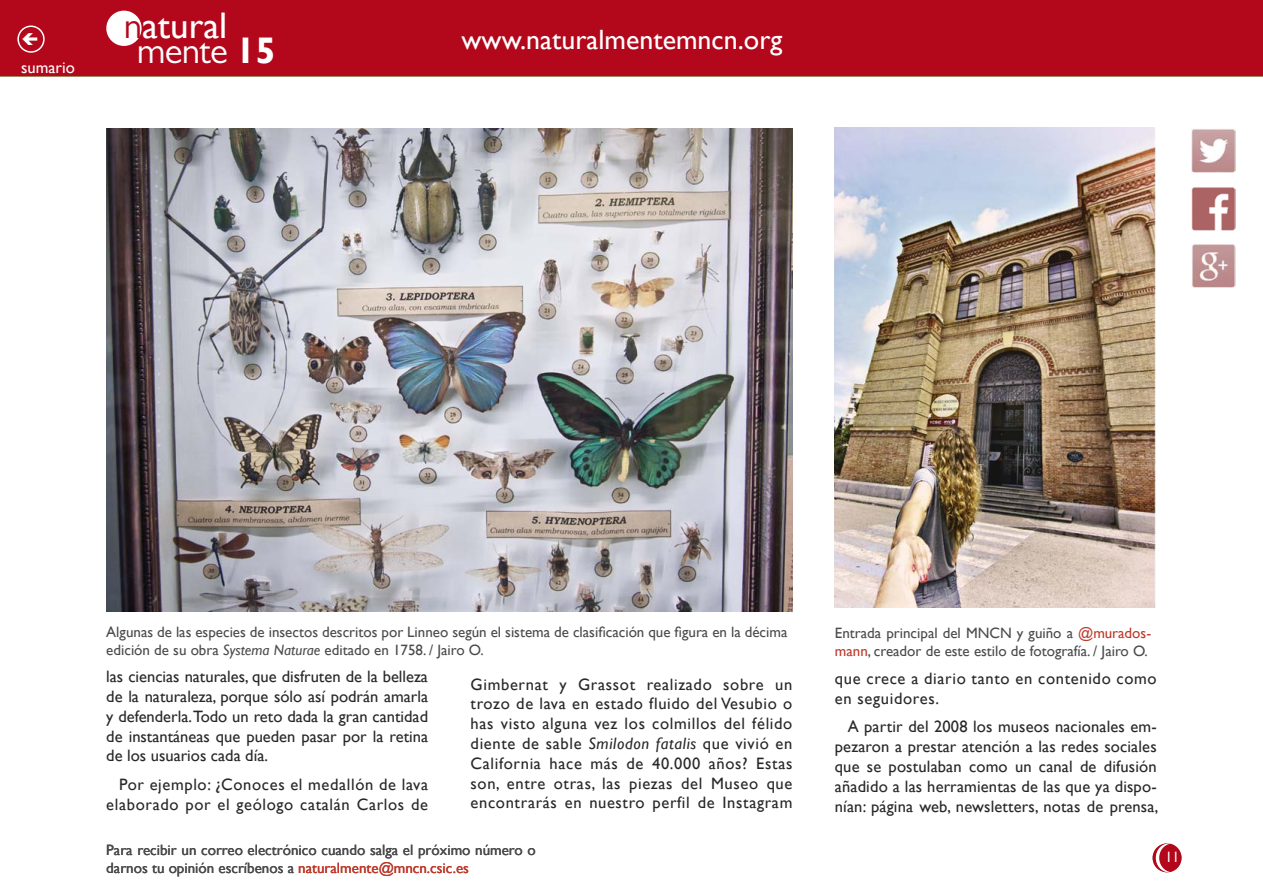
<style>
.page{position:relative;width:1263px;height:893px;background:#fff}
.page>*{position:absolute;margin:0;border:0;box-sizing:border-box;transform-origin:0 0}
.t1{font:37.05px "Gill Sans";color:#fff}
.t2{font:37.05px "Gill Sans MT Pro";letter-spacing:-.02em;color:#fff}
.t3{font:27.9px "Gill Sans";color:#fff}
.t4{font:16.5px/19.8px "Gill Sans";letter-spacing:.04em;color:#282829;text-align:justify}
.t5{font:16.5px "Gill Sans";color:#fff}
.t6{font:15px/18px "Gill Sans";color:#4b4b4d}
.t7{font:15px "Gill Sans";color:#fff;scale:.9 1}
.s1{font-family:"Gill Sans MT Pro";color:#b3071b}
.s2{font-family:"Gill Sans";font-weight:700}
.s3{font-style:italic}
.s4{color:#bd392b}
</style>
<div class="page">
<img style="left:1191px;top:187px;width:44px;height:43px">
<img style="left:1191px;top:129px;width:44px;height:44px">
<img style="left:1191px;top:244px;width:44px;height:44px">
<div style="left:1153px;top:844px;width:28px;height:28px;background:#b3071b;border-radius:50%"></div>
<div style="left:1152px;top:843px;width:29px;height:29px;border:2px solid #b3071b;border-radius:50%"></div>
<div style="left:0;top:0;width:1263px;height:76px;background:#b3071b"></div>
<div style="left:107px;top:11px;width:34px;height:34px;background:#fff;border-radius:50%"></div>
<div style="left:106px;top:11px;width:36px;height:35px;border:2px solid #fff;border-radius:50%"></div>
<svg style="left:1155px;top:843px;width:16px;height:29px"></svg>
<div style="left:17px;top:26px;width:28px;height:27px;border:2px solid #fff;border-radius:50%"></div>
<img style="left:106px;top:129px;width:686px;height:483px">
<img style="left:834px;top:128px;width:321px;height:480px">
<p class="t5" style="left:21px;top:58px;width:55px">sumario</p>
<h1 class="t1" style="left:124px;top:4px;width:105px"><span class="s1">n</span>atural</h1>
<h1 class="t2" style="left:137px;top:29px;width:140px">mente <span class="s2">15</span></h1>
<h2 class="t3" style="left:461px;top:23px;width:322px">www.naturalmentemncn.org</h2>
<p class="t6" style="left:106px;top:623px;width:683px">Algunas de las especies de insectos descritos por Linneo según el sistema de clasificación que figura en la décima edición de su obra <span class="s3">Systema Naturae</span> editado en 1758. / Jairo O.</p>
<p class="t6" style="left:835px;top:624px;width:318px">Entrada principal del MNCN y guiño a <span class="s4">@murados&shy;mann</span>, creador de este estilo de fotografía. / Jairo O.</p>
<p class="t4" style="left:835px;top:669px;width:323px">que crece a diario tanto en contenido como en seguidores.</p>
<p class="t4" style="left:835px;top:717px;width:325px;text-indent:13px">A partir del 2008 los museos nacionales em&shy;pezaron a prestar atención a las redes sociales que se postulaban como un canal de difusión añadido a las herramientas de las que ya dispo&shy;nían: página web, newsletters, notas de prensa,</p>
<p class="t4" style="left:106px;top:667px;width:323px">las ciencias naturales, que disfruten de la belleza de la naturaleza, porque sólo así podrán amarla y defenderla. Todo un reto dada la gran cantidad de instantáneas que pueden pasar por la retina de los usuarios cada día.</p>
<p class="t4" style="left:106px;top:774px;width:323px;text-align:right">Por ejemplo: ¿Conoces el medallón de lava elaborado por el geólogo catalán Carlos de</p>
<p class="t4" style="left:471px;top:674px;width:323px">Gimbernat y Grassot realizado sobre un trozo de lava en estado fluido del Vesubio o has visto alguna vez los colmillos del félido diente de sable <span class="s3">Smilodon fatalis</span> que vivió en California hace más de 40.000 años? Estas son, entre otras, las piezas del Museo que encontrarás en nuestro perfil de Instagram</p>
<p class="t6" style="left:106px;top:842px;width:431px">Para recibir un correo electrónico cuando salga el próximo número o darnos tu opinión escríbenos a <span class="s4">naturalmente@mncn.csic.es</span></p>
<p class="t7" style="left:1165px;top:849px;width:16px">11</p>
</div>
